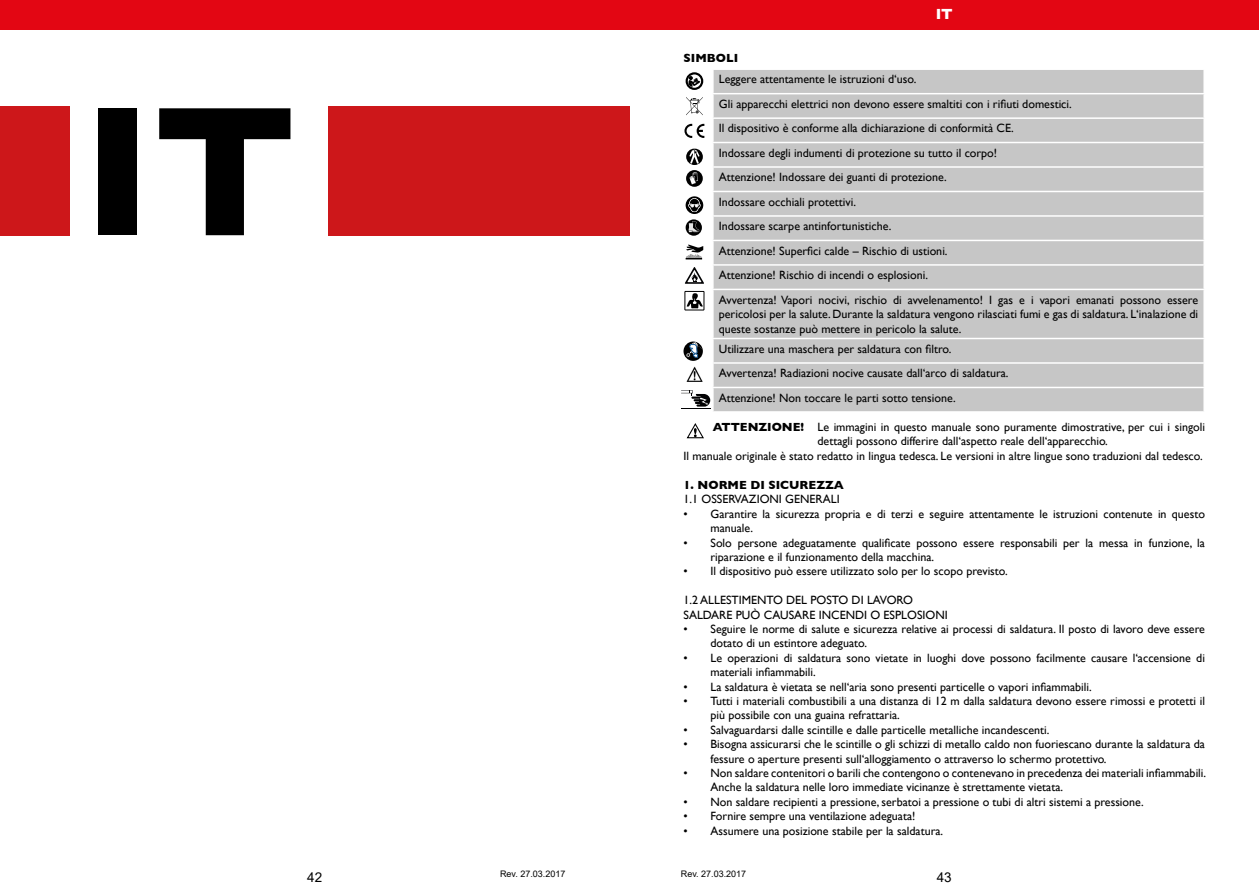
<style>
.page{position:relative;width:1259px;height:893px;background:#fff}
.page>*{position:absolute;margin:0;border:0;box-sizing:border-box;transform-origin:0 0}
.t1{font:700 187.5px "Gill Sans";color:#000}
.t2{font:700 15px "Gill Sans";color:#fff}
.t3{font:13.5px "Arial";color:#000}
.t4{font:12px/24.5px "Gill Sans";color:#000}
.t5{font:700 12px "Gill Sans";color:#000}
.t6{font:9px "Arial";color:#000}
.s1{font-weight:700}
</style>
<div class="page">
<div style="left:617px;top:0;width:642px;height:30px;background:#e30613"></div>
<div style="left:713px;top:70px;width:490px;height:341px;background:#c6c6c6"></div>
<hr style="left:713px;top:93px;width:492px;height:1px;background:#fff">
<hr style="left:713px;top:117px;width:492px;height:2px;background:#fff">
<hr style="left:713px;top:142px;width:492px;height:1px;background:#fff">
<hr style="left:713px;top:166px;width:492px;height:2px;background:#fff">
<hr style="left:713px;top:191px;width:492px;height:1px;background:#fff">
<hr style="left:713px;top:215px;width:492px;height:2px;background:#fff">
<hr style="left:713px;top:240px;width:492px;height:1px;background:#fff">
<hr style="left:713px;top:264px;width:492px;height:2px;background:#fff">
<hr style="left:713px;top:289px;width:492px;height:1px;background:#fff">
<hr style="left:713px;top:338px;width:492px;height:1px;background:#fff">
<hr style="left:713px;top:362px;width:492px;height:2px;background:#fff">
<hr style="left:713px;top:387px;width:492px;height:1px;background:#fff">
<svg style="left:688px;top:74px;width:13px;height:15px"></svg>
<div style="left:685px;top:72px;width:18px;height:18px;border:2px solid #000;border-radius:50%"></div>
<svg style="left:686px;top:97px;width:17px;height:18px"></svg>
<svg style="left:686px;top:170px;width:17px;height:17px"></svg>
<svg style="left:689px;top:172px;width:9px;height:12px"></svg>
<svg style="left:685px;top:196px;width:18px;height:18px"></svg>
<svg style="left:685px;top:244px;width:18px;height:15px"></svg>
<svg style="left:685px;top:267px;width:19px;height:17px"></svg>
<svg style="left:684px;top:291px;width:21px;height:20px"></svg>
<svg style="left:686px;top:423px;width:18px;height:16px"></svg>
<svg style="left:686px;top:148px;width:17px;height:17px"></svg>
<svg style="left:681px;top:341px;width:30px;height:68px"></svg>
<svg style="left:684px;top:124px;width:20px;height:14px"></svg>
<svg style="left:685px;top:219px;width:17px;height:17px"></svg>
<svg style="left:688px;top:221px;width:11px;height:11px"></svg>
<div style="left:0;top:107px;width:69px;height:129px;background:#cd171a"></div>
<div style="left:327px;top:106px;width:302px;height:130px;background:#cd171a"></div>
<div style="left:0;top:0;width:642px;height:30px;background:#e30613"></div>
<h1 class="t1" style="left:82px;top:62px;width:216px">IT</h1>
<p class="t2" style="left:935px;top:5px;width:19px">IT</p>
<p class="t5" style="left:683px;top:51px;width:56px">SIMBOLI</p>
<p class="t4" style="left:719px;top:67px;width:481px">Leggere attentamente le istruzioni d‘uso.<br>Gli apparecchi elettrici non devono essere smaltiti con i rifiuti domestici.<br>Il dispositivo è conforme alla dichiarazione di conformità CE.<br>Indossare degli indumenti di protezione su tutto il corpo!<br>Attenzione! Indossare dei guanti di protezione.<br>Indossare occhiali protettivi.<br>Indossare scarpe antinfortunistiche.<br>Attenzione! Superfici calde – Rischio di ustioni.<br>Attenzione! Rischio di incendi o esplosioni.<br>Avvertenza! Vapori nocivi, rischio di avvelenamento! I gas e i vapori emanati possono essere</p>
<p class="t4" style="left:719px;top:307px;width:481px;line-height:14.4px">pericolosi per la salute. Durante la saldatura vengono rilasciati fumi e gas di saldatura. L‘inalazione di queste sostanze può mettere in pericolo la salute.</p>
<p class="t4" style="left:719px;top:336px;width:291px">Utilizzare una maschera per saldatura con filtro.<br>Avvertenza! Radiazioni nocive causate dall‘arco di saldatura.<br>Attenzione! Non toccare le parti sotto tensione.</p>
<p class="t4" style="left:713px;top:414px;width:493px"><span class="s1">ATTENZIONE!</span> Le immagini in questo manuale sono puramente dimostrative, per cui i singoli</p>
<p class="t4" style="left:817px;top:429px;width:292px">dettagli possono differire dall‘aspetto reale dell‘apparecchio.</p>
<p class="t4" style="left:683px;top:444px;width:521px">Il manuale originale è stato redatto in lingua tedesca. Le versioni in altre lingue sono traduzioni dal tedesco.</p>
<p class="t5" style="left:683px;top:478px;width:162px">1. NORME DI SICUREZZA</p>
<p class="t4" style="left:683px;top:487px;width:158px">1.1 OSSERVAZIONI GENERALI</p>
<p class="t4" style="left:710px;top:506px;width:496px;line-height:14.4px;text-indent:-27px">• Garantire la sicurezza propria e di terzi e seguire attentamente le istruzioni contenute in questo manuale.</p>
<p class="t4" style="left:710px;top:535px;width:496px;line-height:14.4px;text-indent:-27px">• Solo persone adeguatamente qualificate possono essere responsabili per la messa in funzione, la riparazione e il funzionamento della macchina.</p>
<p class="t4" style="left:683px;top:559px;width:326px">• Il dispositivo può essere utilizzato solo per lo scopo previsto.</p>
<p class="t4" style="left:683px;top:593px;width:266px;line-height:14.4px">1.2 ALLESTIMENTO DEL POSTO DI LAVORO<br>SALDARE PUÒ CAUSARE INCENDI O ESPLOSIONI</p>
<p class="t4" style="left:710px;top:622px;width:496px;line-height:14.4px;text-indent:-27px">• Seguire le norme di salute e sicurezza relative ai processi di saldatura. Il posto di lavoro deve essere dotato di un estintore adeguato.</p>
<p class="t4" style="left:710px;top:650px;width:496px;line-height:14.4px;text-indent:-27px">• Le operazioni di saldatura sono vietate in luoghi dove possono facilmente causare l‘accensione di materiali infiammabili.</p>
<p class="t4" style="left:683px;top:674px;width:410px">• La saldatura è vietata se nell‘aria sono presenti particelle o vapori infiammabili.</p>
<p class="t4" style="left:710px;top:694px;width:496px;line-height:14.4px;text-indent:-27px">• Tutti i materiali combustibili a una distanza di 12 m dalla saldatura devono essere rimossi e protetti il più possibile con una guaina refrattaria.</p>
<p class="t4" style="left:683px;top:717px;width:367px">• Salvaguardarsi dalle scintille e dalle particelle metalliche incandescenti.</p>
<p class="t4" style="left:710px;top:737px;width:496px;line-height:14.4px;text-indent:-27px">• Bisogna assicurarsi che le scintille o gli schizzi di metallo caldo non fuoriescano durante la saldatura da fessure o aperture presenti sull‘alloggiamento o attraverso lo schermo protettivo.</p>
<p class="t4" style="left:710px;top:766px;width:497px;line-height:14.4px;text-indent:-27px">• Non saldare contenitori o barili che contengono o contenevano in precedenza dei materiali infiammabili.<br>Anche la saldatura nelle loro immediate vicinanze è strettamente vietata.</p>
<p class="t4" style="left:683px;top:789px;width:462px">• Non saldare recipienti a pressione, serbatoi a pressione o tubi di altri sistemi a pressione.</p>
<p class="t4" style="left:683px;top:804px;width:233px">• Fornire sempre una ventilazione adeguata!</p>
<p class="t4" style="left:683px;top:818px;width:261px">• Assumere una posizione stabile per la saldatura.</p>
<p class="t6" style="left:500px;top:868px;width:67px">Rev. 27.03.2017</p>
<p class="t6" style="left:681px;top:868px;width:67px">Rev. 27.03.2017</p>
<p class="t3" style="left:307px;top:868px;width:17px">42</p>
<p class="t3" style="left:936px;top:868px;width:17px">43</p>
</div>
